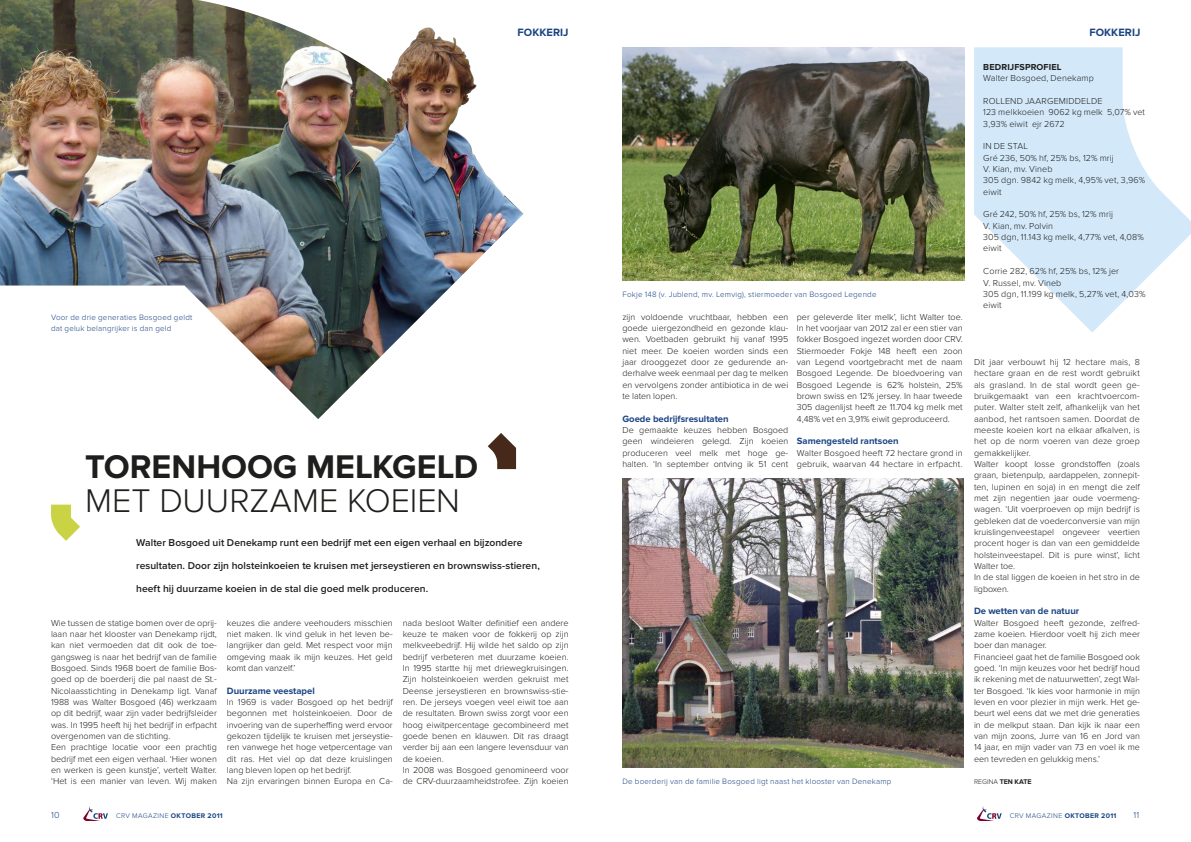
<style>
.page{position:relative;width:1191px;height:842px;background:#fff}
.page>*{position:absolute;margin:0;border:0;box-sizing:border-box;transform-origin:0 0}
.t1{font:700 34px "Proxima Nova";color:#1e1e1c}
.t2{font:300 34px "Proxima Nova";color:#1e1e1c}
.t3{font:700 11px "Proxima Nova";letter-spacing:.005em;color:#1b4483}
.t4{font:600 10.3px "Proxima Nova";letter-spacing:.005em;color:#1e1e1c}
.t5{font:700 9.5px "Proxima Nova";color:#1b4483}
.t6{font:300 9px/11.3px "Proxima Nova";color:#1e1e1c}
.t7{font:700 9px "Proxima Nova";letter-spacing:.015em;color:#1e1e1c}
.t8{font:300 9px "Proxima Nova";color:#1b4483}
.t9{font:300 8px/11.3px "Proxima Nova";letter-spacing:.025em;color:#1b4483}
.t10{font:300 7px "Proxima Nova";letter-spacing:.05em;color:#1b4483}
.t11{font:700 7px "Proxima Nova";color:#1e1e1c}
.t12{font:300 7px "Proxima Nova";color:#1e1e1c}
.s1{font-weight:700}
</style>
<div class="page">
<svg style="left:974px;top:47px;width:217px;height:286px;fill:#d3e9fa"></svg>
<svg style="left:83px;top:806px;width:25px;height:15px"></svg>
<svg style="left:977px;top:806px;width:24px;height:15px"></svg>
<svg style="left:488px;top:433px;width:28px;height:36px"></svg>
<svg style="left:51px;top:505px;width:29px;height:36px"></svg>
<img style="left:0;top:0;width:523px;height:419px">
<img style="left:622px;top:47px;width:342px;height:234px">
<img style="left:622px;top:478px;width:341px;height:289px">
<p class="t3" style="left:517px;top:26px;width:52px">FOKKERIJ</p>
<p class="t3" style="left:1089px;top:26px;width:52px">FOKKERIJ</p>
<p class="t9" style="left:51px;top:311px;width:143px">Voor de drie generaties Bosgoed geldt dat geluk belangrijker is dan geld</p>
<h1 class="t1" style="left:85px;top:447px;width:42px">Tore</h1>
<h1 class="t1" style="left:172px;top:447px;width:308px">nhoog melkgeld</h1>
<h1 class="t2" style="left:85px;top:481px;width:376px">met duurzame koeien</h1>
<p class="t4" style="left:136px;top:537px;width:388px">Walter Bosgoed uit Denekamp runt een bedrijf met een eigen verhaal en bijzondere</p>
<p class="t4" style="left:136px;top:560px;width:405px">resultaten. Door zijn holsteinkoeien te kruisen met jerseystieren en brownswiss-stieren,</p>
<p class="t4" style="left:136px;top:582px;width:294px">heeft hij duurzame koeien in de stal die goed melk produceren.</p>
<p class="t6" style="left:51px;top:617px;width:167px">Wie tussen de statige bomen over de oprij&shy;laan naar het klooster van Denekamp rijdt, kan niet vermoeden dat dit ook de toe&shy;gangsweg is naar het bedrijf van de familie Bosgoed. Sinds 1968 boert de familie Bos&shy;goed op de boerderij die pal naast de St.- Nicolaasstichting in Denekamp ligt. Vanaf 1988 was Walter Bosgoed (46) werkzaam op dit bedrijf, waar zijn vader bedrijfsleider was. I n 1995 heeft hij het bedrijf in erfpacht overgenomen van de stichting.<br>Een prachtige locatie voor een prachtig bedrijf met een eigen verhaal. ‘Hier wonen en werken is geen kunstje’, vertelt Walter. ‘Het is een manier van leven. Wij maken</p>
<p class="t6" style="left:403px;top:617px;width:167px">nada besloot Walter definitief een andere keuze te maken voor de fokkerij op zijn melkveebedrijf. Hij wilde het saldo op zijn bedrijf verbeteren met duurzame koeien.<br>I n 1995 startte hij met driewegkruisingen.<br>Zijn holsteinkoeien werden gekruist met Deense jerseystieren en brownswiss-stie&shy;ren. De jerseys voegen veel eiwit toe aan de resultaten. Brown swiss zorgt voor een hoog eiwitpercentage gecombineerd met goede benen en klauwen. Dit ras draagt verder bij aan een langere levensduur van de koeien.<br>I n 2008 was Bosgoed genomineerd voor de CRV-duurzaamheidstrofee. Zijn koeien</p>
<p class="t6" style="left:227px;top:617px;width:167px;text-align:justify">keuzes die andere veehouders misschien niet maken. I k vind geluk in het leven be&shy;langrijker dan geld. Met respect voor mijn omgeving maak ik mijn keuzes. Het geld komt dan vanzelf.’</p>
<p class="t5" style="left:227px;top:685px;width:89px">Duurzame veestapel</p>
<p class="t6" style="left:227px;top:696px;width:167px">I n 1969 is vader Bosgoed op het bedrijf begonnen met holsteinkoeien. Door de invoering van de superheffing werd ervoor gekozen tijdelijk te kruisen met jerseystie&shy;ren vanwege het hoge vetpercentage van dit ras. Het viel op dat deze kruislingen lang bleven lopen op het bedrijf.<br>Na zijn ervaringen binnen Europa en Ca-</p>
<p class="t9" style="left:622px;top:289px;width:256px">Fokje 148 (v. Jublend, mv. Lemvig), stiermoeder van Bosgoed Legende</p>
<p class="t6" style="left:622px;top:311px;width:167px;text-align:justify">zijn voldoende vruchtbaar, hebben een goede uiergezondheid en gezonde klau&shy;wen. Voetbaden gebruikt hij vanaf 1995 niet meer. De koeien worden sinds een jaar drooggezet door ze gedurende an&shy;derhalve week eenmaal per dag te melken en vervolgens zonder antibiotica in de wei te laten lopen.</p>
<p class="t5" style="left:622px;top:413px;width:108px">Goede bedrijfsresultaten</p>
<p class="t6" style="left:622px;top:424px;width:167px;text-align:justify">De gemaakte keuzes hebben Bosgoed geen windeieren gelegd. Zijn koeien produceren veel melk met hoge ge&shy;halten. ‘I n september ontving ik 51 cent</p>
<p class="t6" style="left:797px;top:311px;width:167px;text-align:justify">per geleverde liter melk’, licht Walter toe.<br>I n het voorjaar van 2012 zal er een stier van fokker Bosgoed ingezet worden door CRV.<br>Stiermoeder Fokje 148 heeft een zoon van Legend voortgebracht met de naam Bosgoed Legende. De bloedvoering van Bosgoed Legende is 62% holstein, 25% brown swiss en 12% jersey. I n haar tweede 305 dagenlijst heeft ze 11.704 kg melk met 4,48% vet en 3,91% eiwit geproduceerd.</p>
<p class="t5" style="left:797px;top:436px;width:103px">Samengesteld rantsoen</p>
<p class="t6" style="left:797px;top:447px;width:167px">Walter Bosgoed heeft 72 hectare grond in gebruik, waarvan 44 hectare in erfpacht.</p>
<p class="t9" style="left:622px;top:776px;width:270px">De boerderij van de familie Bosgoed ligt naast het klooster van Denekamp</p>
<p class="t7" style="left:983px;top:62px;width:79px">BEDRIJFSPROFIEL</p>
<p class="t6" style="left:983px;top:73px;width:112px">Walter Bosgoed, Denekamp</p>
<p class="t6" style="left:983px;top:96px;width:29px">ROLLEND</p>
<p class="t6" style="left:1025px;top:96px;width:29px">JAARGEMIDDE</p>
<p class="t6" style="left:983px;top:96px;width:163px;text-indent:103px">LDE<br>123 melkkoeien 9062 kg melk 5,07% vet<br>3,93% eiwit ejr 2672</p>
<p class="t6" style="left:983px;top:141px;width:163px">IN DE STAL<br>Gré 236, 50% hf, 25% bs, 12% mrij<br>V. Kian, mv. Vineb<br>305 dgn. 9842 kg melk, 4,95% vet, 3,96% eiwit</p>
<p class="t6" style="left:983px;top:209px;width:162px">Gré 242, 50% hf, 25% bs, 12% mrij<br>V. Kian, mv. Polvin<br>305 dgn, 11.143 kg melk, 4,77% vet, 4,08% eiwit</p>
<p class="t6" style="left:983px;top:266px;width:164px">Corrie 282, 62% hf, 25% bs, 12% jer<br>V. Russel, mv. Vineb<br>305 dgn, 11.199 kg melk, 5,27% vet, 4,03% eiwit</p>
<p class="t6" style="left:974px;top:356px;width:167px">Dit jaar verbouwt hij 12 hectare mais, 8 hectare graan en de rest wordt gebruikt als grasland. I n de stal wordt geen ge&shy;bruikgemaakt van een krachtvoercom&shy;puter. Walter stelt zelf, afhankelijk van het aanbod, het rantsoen samen. Doordat de meeste koeien kort na elkaar afkalven, is het op de norm voeren van deze groep gemakkelijker.<br>Walter koopt losse grondstoffen (zoals graan, bietenpulp, aardappelen, zonnepit&shy;ten, lupinen en soja) in en mengt die zelf met zijn negentien jaar oude voermeng&shy;wagen. ‘U it voerproeven op mijn bedrijf is gebleken dat de voederconversie van mijn kruislingenveestapel ongeveer veertien procent hoger is dan van een gemiddelde holsteinveestapel. Dit is pure winst’, licht Walter toe.<br>I n de stal liggen de koeien in het stro in de ligboxen.</p>
<p class="t5" style="left:974px;top:606px;width:107px">De wetten van de natuur</p>
<p class="t6" style="left:974px;top:617px;width:167px">Walter Bosgoed heeft gezonde, zelfred&shy;zame koeien. Hierdoor voelt hij zich meer boer dan manager.<br>Financieel gaat het de familie Bosgoed ook goed. ‘I n mijn keuzes voor het bedrijf houd ik rekening met de natuurwetten’, zegt Wal&shy;ter Bosgoed. ‘I k kies voor harmonie in mijn leven en voor plezier in mijn werk. Het ge&shy;beurt wel eens dat we met drie generaties in de melkput staan. Dan kijk ik naar een van mijn zoons, Jurre van 16 en Jord van 14 jaar, en mijn vader van 73 en voel ik me een tevreden en gelukkig mens.’</p>
<p class="t12" style="left:974px;top:778px;width:10px">REGINA</p>
<p class="t11" style="left:999px;top:778px;width:33px">TEN KATE</p>
<p class="t8" style="left:51px;top:810px;width:10px">10</p>
<p class="t8" style="left:1133px;top:810px;width:7px">11</p>
<p class="t10" style="left:116px;top:812px;width:108px">CRV magazine <span class="s1">OKTOBER 2011</span></p>
<p class="t10" style="left:1009px;top:812px;width:108px">CRV magazine <span class="s1">OKTOBER 2011</span></p>
</div>
